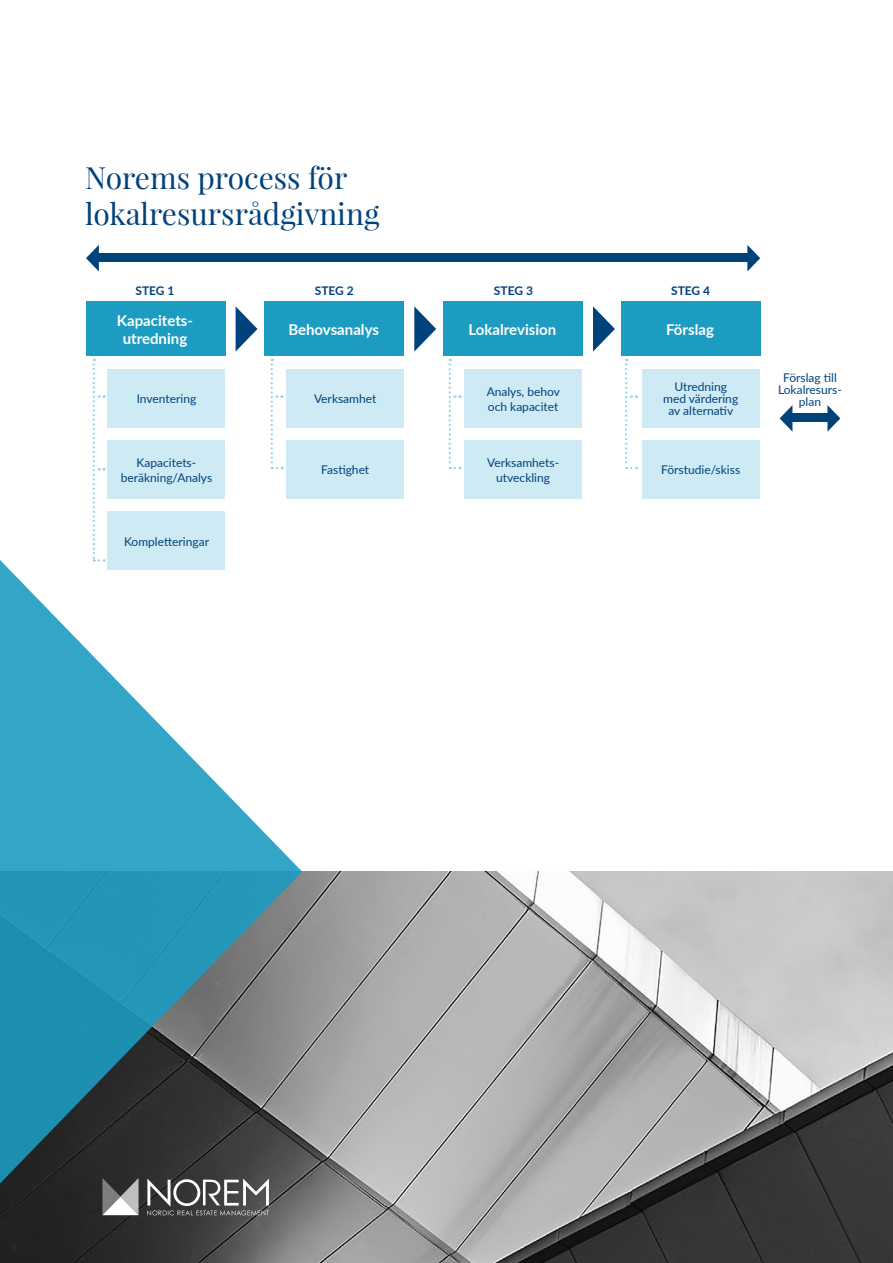
<style>
.page{position:relative;width:893px;height:1263px;background:#fff}
.page>*{position:absolute;margin:0;border:0;box-sizing:border-box;transform-origin:0 0}
.t1{font:30px/36px "Playfair Display";color:#00427c}
.t2{font:700 15px/18px "Lato";color:#fff;text-align:center}
.t3{font:12px/12px "Lato";color:#00427c;text-align:center}
.t4{font:700 12px "Lato";color:#00427c}
</style>
<div class="page">
<img style="left:0;top:872px;width:893px;height:391px">
<svg style="left:0;top:547px;width:302px;height:650px"></svg>
<svg style="left:102px;top:1178px;width:37px;height:37px"></svg>
<svg style="left:147px;top:1178px;width:122px;height:37px"></svg>
<div style="left:86px;top:302px;width:139px;height:54px;background:#1c9cc1"></div>
<svg style="left:236px;top:307px;width:21px;height:44px"></svg>
<div style="left:108px;top:369px;width:117px;height:58px;background:#ceeaf4"></div>
<div style="left:108px;top:440px;width:117px;height:59px;background:#ceeaf4"></div>
<div style="left:108px;top:511px;width:117px;height:59px;background:#ceeaf4"></div>
<svg style="left:93px;top:359px;width:12px;height:202px"></svg>
<div style="left:265px;top:302px;width:139px;height:54px;background:#1c9cc1"></div>
<svg style="left:414px;top:306px;width:22px;height:46px"></svg>
<div style="left:287px;top:369px;width:117px;height:58px;background:#ceeaf4"></div>
<div style="left:287px;top:440px;width:117px;height:59px;background:#ceeaf4"></div>
<svg style="left:271px;top:359px;width:12px;height:110px"></svg>
<div style="left:443px;top:302px;width:140px;height:54px;background:#1c9cc1"></div>
<svg style="left:593px;top:306px;width:22px;height:46px"></svg>
<div style="left:464px;top:369px;width:118px;height:58px;background:#ceeaf4"></div>
<div style="left:464px;top:440px;width:118px;height:59px;background:#ceeaf4"></div>
<svg style="left:449px;top:359px;width:12px;height:110px"></svg>
<div style="left:642px;top:369px;width:117px;height:58px;background:#ceeaf4"></div>
<div style="left:642px;top:440px;width:117px;height:59px;background:#ceeaf4"></div>
<svg style="left:625px;top:359px;width:12px;height:110px"></svg>
<div style="left:621px;top:302px;width:139px;height:54px;background:#1c9cc1"></div>
<svg style="left:747px;top:245px;width:13px;height:26px"></svg>
<svg style="left:86px;top:245px;width:13px;height:26px"></svg>
<div style="left:99px;top:253px;width:651px;height:9px;background:#00427c"></div>
<svg style="left:827px;top:405px;width:13px;height:27px"></svg>
<svg style="left:780px;top:405px;width:12px;height:26px"></svg>
<div style="left:788px;top:414px;width:42px;height:8px;background:#00427c"></div>
<h1 class="t1" style="left:85px;top:159px;width:296px">Norems process för lokalresursrådgivning</h1>
<p class="t4" style="left:135px;top:281px;width:41px">STEG 1</p>
<p class="t4" style="left:315px;top:281px;width:41px">STEG 2</p>
<p class="t4" style="left:494px;top:281px;width:41px">STEG 3</p>
<p class="t4" style="left:671px;top:281px;width:41px">STEG 4</p>
<p class="t2" style="left:117px;top:311px;width:78px">Kapacitets&shy;utredning</p>
<p class="t3" style="left:137px;top:392px;width:61px">Inventering</p>
<p class="t3" style="left:121px;top:454px;width:93px;line-height:15px">Kapacitets&shy;beräkning/Analys</p>
<p class="t3" style="left:124px;top:535px;width:87px">Kompletteringar</p>
<p class="t2" style="left:288px;top:320px;width:92px">Behovsanalys</p>
<p class="t3" style="left:314px;top:392px;width:64px">Verksamhet</p>
<p class="t3" style="left:321px;top:463px;width:50px">Fastighet</p>
<p class="t2" style="left:468px;top:320px;width:89px">Lokalrevision</p>
<p class="t3" style="left:487px;top:383px;width:75px;line-height:15px;text-align:left">Analys, behov och kapacitet</p>
<p class="t3" style="left:487px;top:454px;width:73px;line-height:15px">Verksamhets&shy;utveckling</p>
<p class="t2" style="left:666px;top:320px;width:49px">Förslag</p>
<p class="t3" style="left:663px;top:380px;width:77px">Utredning med värdering av alternativ</p>
<p class="t3" style="left:661px;top:463px;width:81px">Förstudie/skiss</p>
<p class="t3" style="left:778px;top:371px;width:65px">Förslag till<br>Lokalresurs&shy;plan</p>
</div>
